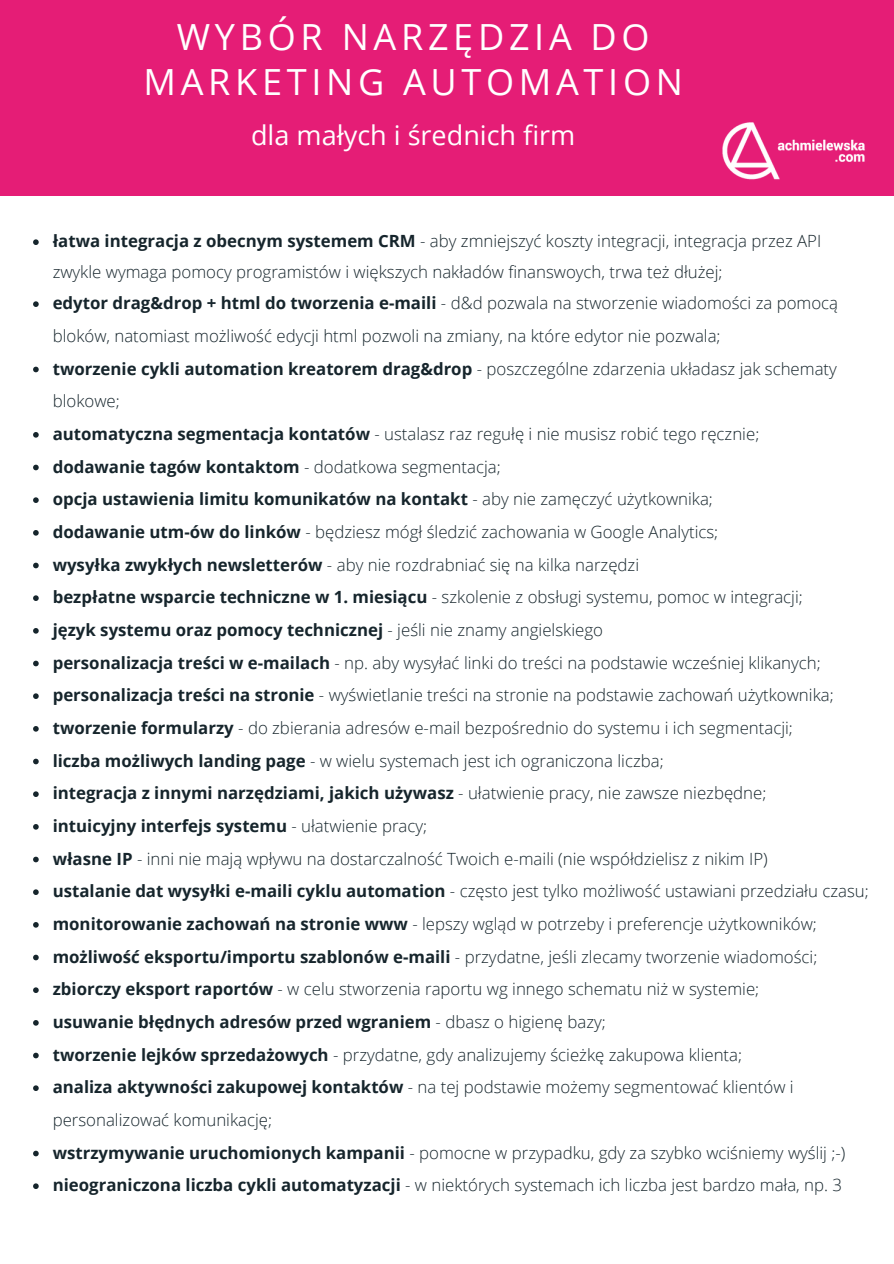
<style>
.page{position:relative;width:894px;height:1264px;background:#fff}
.page>*{position:absolute;margin:0;border:0;box-sizing:border-box;transform-origin:0 0}
.t1{font:36px/45px "Open Sans";letter-spacing:.13em;color:#fff;text-align:center}
.t2{font:27px "Open Sans";color:#fff}
.t3{font:300 16.8px/32.5px "Open Sans";color:#16252c}
.s1{font-weight:700}
</style>
<div class="page">
<div style="left:0;top:0;width:893px;height:196px;background:#e51d76"></div>
<svg style="left:33px;top:239px;width:6px;height:6px"></svg>
<svg style="left:33px;top:301px;width:6px;height:6px"></svg>
<svg style="left:33px;top:366px;width:6px;height:6px"></svg>
<svg style="left:33px;top:432px;width:6px;height:5px"></svg>
<svg style="left:33px;top:464px;width:6px;height:6px"></svg>
<svg style="left:33px;top:497px;width:6px;height:6px"></svg>
<svg style="left:33px;top:530px;width:6px;height:5px"></svg>
<svg style="left:33px;top:562px;width:6px;height:6px"></svg>
<svg style="left:33px;top:595px;width:6px;height:6px"></svg>
<svg style="left:33px;top:628px;width:6px;height:5px"></svg>
<svg style="left:33px;top:660px;width:6px;height:6px"></svg>
<svg style="left:33px;top:693px;width:6px;height:6px"></svg>
<svg style="left:33px;top:726px;width:6px;height:5px"></svg>
<svg style="left:33px;top:758px;width:6px;height:6px"></svg>
<svg style="left:33px;top:791px;width:6px;height:6px"></svg>
<svg style="left:33px;top:824px;width:6px;height:5px"></svg>
<svg style="left:33px;top:856px;width:6px;height:6px"></svg>
<svg style="left:33px;top:889px;width:6px;height:6px"></svg>
<svg style="left:33px;top:922px;width:6px;height:5px"></svg>
<svg style="left:33px;top:954px;width:6px;height:6px"></svg>
<svg style="left:33px;top:987px;width:6px;height:6px"></svg>
<svg style="left:33px;top:1020px;width:6px;height:5px"></svg>
<svg style="left:33px;top:1052px;width:6px;height:6px"></svg>
<svg style="left:33px;top:1085px;width:6px;height:5px"></svg>
<svg style="left:33px;top:1150px;width:6px;height:6px"></svg>
<svg style="left:33px;top:1183px;width:6px;height:5px"></svg>
<img style="left:722px;top:122px;width:143px;height:58px">
<h1 class="t1" style="left:143px;top:14px;width:541px">WYBÓR NARZĘDZIA DO<br>MARKETING AUTOMATION</h1>
<h2 class="t2" style="left:251px;top:116px;width:326px">dla małych i średnich firm</h2>
<p class="t3" style="left:53px;top:224px;width:817px"><span class="s1">łatwa integracja z obecnym systemem CRM</span> - aby zmniejszyć koszty integracji, integracja przez API zwykle wymaga pomocy programistów i większych nakładów finanswoych, trwa też dłużej;<br><span class="s1">edytor drag&amp;drop + html do tworzenia e-maili</span> - d&amp;d pozwala na stworzenie wiadomości za pomocą bloków, natomiast możliwość edycji html pozwoli na zmiany, na które edytor nie pozwala;<br><span class="s1">tworzenie cykli automation kreatorem drag&amp;drop</span> - poszczególne zdarzenia układasz jak schematy blokowe;<br><span class="s1">automatyczna segmentacja kontatów</span> - ustalasz raz regułę i nie musisz robić tego ręcznie;<br><span class="s1">dodawanie tagów kontaktom</span> - dodatkowa segmentacja;<br><span class="s1">opcja ustawienia limitu komunikatów na kontakt</span> - aby nie zamęczyć użytkownika;<br><span class="s1">dodawanie utm-ów do linków</span> - będziesz mógł śledzić zachowania w Google Analytics;<br><span class="s1">wysyłka zwykłych newsletterów</span> - aby nie rozdrabniać się na kilka narzędzi<br><span class="s1">bezpłatne wsparcie techniczne w 1. miesiącu</span> - szkolenie z obsługi systemu, pomoc w integracji;<br><span class="s1">język systemu oraz pomocy technicznej</span> - jeśli nie znamy angielskiego<br><span class="s1">personalizacja treści w e-mailach</span> - np. aby wysyłać linki do treści na podstawie wcześniej klikanych; <span class="s1">personalizacja treści na stronie</span> - wyświetlanie treści na stronie na podstawie zachowań użytkownika; <span class="s1">tworzenie formularzy</span> - do zbierania adresów e-mail bezpośrednio do systemu i ich segmentacji;<br><span class="s1">liczba możliwych landing page</span> - w wielu systemach jest ich ograniczona liczba;<br><span class="s1">integracja z innymi narzędziami, jakich używasz</span> - ułatwienie pracy, nie zawsze niezbędne;<br><span class="s1">intuicyjny interfejs systemu</span> - ułatwienie pracy;<br><span class="s1">własne IP</span> - inni nie mają wpływu na dostarczalność Twoich e-maili (nie współdzielisz z nikim IP)<br><span class="s1">ustalanie dat wysyłki e-maili cyklu automation</span> - często jest tylko możliwość ustawiani przedziału czasu; <span class="s1">monitorowanie zachowań na stronie www</span> - lepszy wgląd w potrzeby i preferencje użytkowników; <span class="s1">możliwość eksportu/importu szablonów e-maili</span> - przydatne, jeśli zlecamy tworzenie wiadomości; <span class="s1">zbiorczy eksport raportów</span> - w celu stworzenia raportu wg innego schematu niż w systemie;<br><span class="s1">usuwanie błędnych adresów przed wgraniem</span> - dbasz o higienę bazy;<br><span class="s1">tworzenie lejków sprzedażowych</span> - przydatne, gdy analizujemy ścieżkę zakupowa klienta;<br><span class="s1">analiza aktywności zakupowej kontaktów</span> - na tej podstawie możemy segmentować klientów i personalizować komunikację;<br><span class="s1">wstrzymywanie uruchomionych kampanii</span> - pomocne w przypadku, gdy za szybko wciśniemy wyślij ;-) <span class="s1">nieograniczona liczba cykli automatyzacji</span> - w niektórych systemach ich liczba jest bardzo mała, np. 3</p>
</div>
